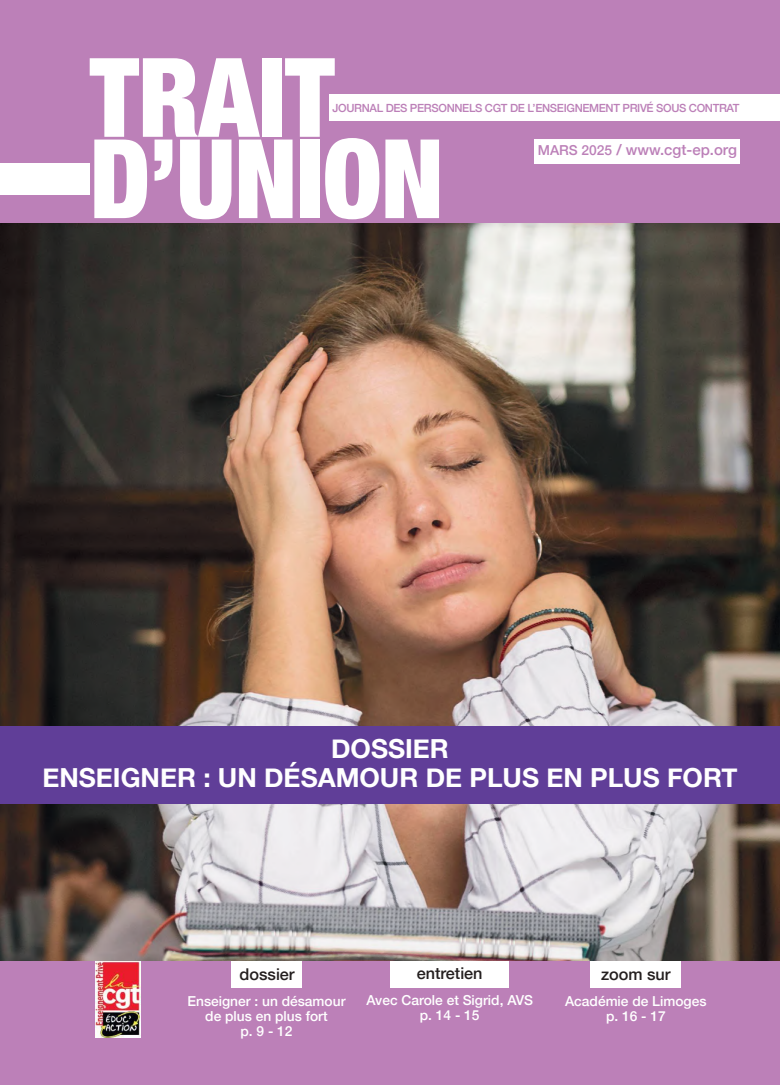
<style>
.page{position:relative;width:780px;height:1088px;background:#fff}
.page>*{position:absolute;margin:0;border:0;box-sizing:border-box;transform-origin:0 0}
.t1{font:900 condensed 110px "Helvetica Neue";letter-spacing:-.01em;color:#fff}
.t2{font:700 26.25px/28.8px "Helvetica Neue";color:#fff;text-align:center}
.t3{font:500 16.25px "Helvetica Neue";color:#241f1f}
.t4{font:500 15px "Helvetica Neue";color:#bc80b8}
.t5{font:500 13.75px/15px "Helvetica Neue";color:#fff;text-align:center}
.t6{font:500 11.25px "Helvetica Neue";letter-spacing:-.03em;color:#bc80b8}
.s1{font-size:13.75px}
</style>
<div class="page">
<img style="left:0;top:222px;width:780px;height:739px">
<div style="left:0;top:961px;width:780px;height:123px;background:#bc80b8"></div>
<div style="left:0;top:0;width:780px;height:222px;background:#bc80b8"></div>
<div style="left:533px;top:139px;width:206px;height:24px;background:#fff"></div>
<div style="left:330px;top:94px;width:450px;height:26px;background:#fff"></div>
<img style="left:95px;top:961px;width:45px;height:76px">
<div style="left:0;top:163px;width:90px;height:31px;background:#fff"></div>
<div style="left:0;top:726px;width:780px;height:78px;background:#603e98"></div>
<div style="left:390px;top:961px;width:119px;height:26px;background:#fff"></div>
<div style="left:231px;top:961px;width:70px;height:27px;background:#fff"></div>
<div style="left:590px;top:961px;width:91px;height:27px;background:#fff"></div>
<h1 class="t1" style="left:90px;top:7px;width:246px">TRAIT</h1>
<p class="t6" style="left:332px;top:99px;width:408px">JOURNAL DES PERSONNELS CGT DE L’ENSEIGNEMENT PRIVÉ SOUS CONTRAT</p>
<h1 class="t1" style="left:90px;top:88px;width:355px">D’UNION</h1>
<p class="t4" style="left:537px;top:138px;width:201px"><span class="s1">MARS 2025</span> / www.cgt-ep.org</p>
<h2 class="t2" style="left:42px;top:735px;width:696px">DOSSIER<br>ENSEIGNER : UN DÉSAMOUR DE PLUS EN PLUS FORT</h2>
<p class="t3" style="left:239px;top:961px;width:57px">dossier</p>
<p class="t5" style="left:187px;top:992px;width:159px">Enseigner : un désamour de plus en plus fort<br>p. 9 - 12</p>
<p class="t3" style="left:416px;top:960px;width:67px">entretien</p>
<p class="t5" style="left:366px;top:992px;width:168px">Avec Carole et Sigrid, AVS p. 14 - 15</p>
<p class="t3" style="left:601px;top:961px;width:71px">zoom sur</p>
<p class="t5" style="left:565px;top:992px;width:143px">Académie de Limoges p. 16 - 17</p>
</div>
